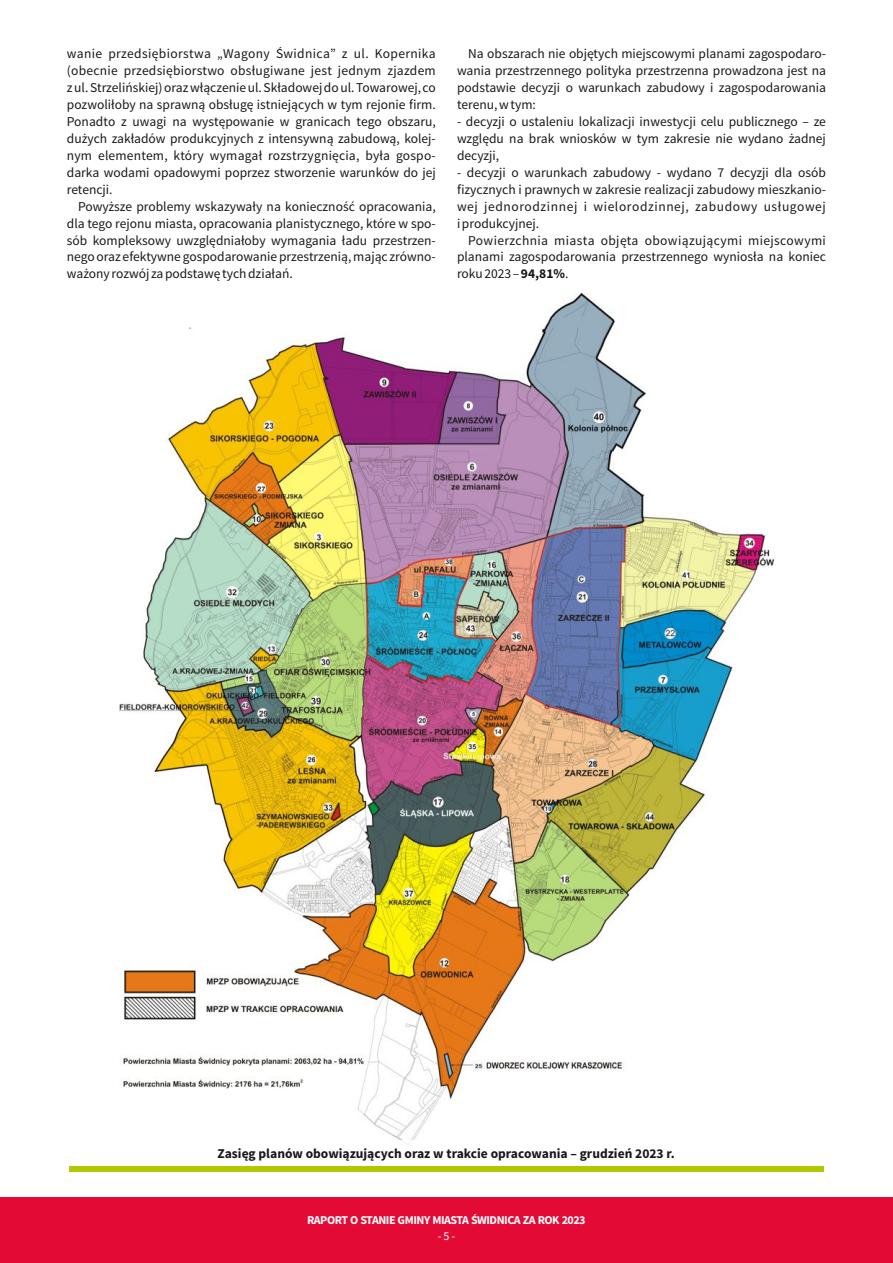
<style>
.page{position:relative;width:893px;height:1263px;background:#fff}
.page>*{position:absolute;margin:0;border:0;box-sizing:border-box;transform-origin:0 0}
.t1{font:13.5px/17px "Source Sans Pro";color:#1a171c;text-align:justify}
.t2{font:700 13.5px "Source Sans Pro";color:#1a171c}
.t3{font:700 12px "Source Sans Pro";letter-spacing:-.04em;color:#fff}
.t4{font:12px "Source Sans Pro";color:#fff}
.s1{font-weight:700}
</style>
<div class="page">
<img style="left:119px;top:293px;width:655px;height:847px">
<div style="left:0;top:1197px;width:893px;height:66px;background:#e30b35"></div>
<div style="left:69px;top:1166px;width:755px;height:6px;background:#b1c800"></div>
<p class="t1" style="left:67px;top:46px;width:370px">wanie przedsiębiorstwa „Wagony Świdnica” z ul. Kopernika (obecnie przedsiębiorstwo obsługiwane jest jednym zjazdem z ul. Strzelińskiej) oraz włączenie ul. Składowej do ul. Towarowej, co pozwoliłoby na sprawną obsługę istniejących w tym rejonie firm.<br>Ponadto z uwagi na występowanie w granicach tego obszaru, dużych zakładów produkcyjnych z intensywną zabudową, kolej&shy;nym elementem, który wymagał rozstrzygnięcia, była gospo&shy;darka wodami opadowymi poprzez stworzenie warunków do jej retencji.</p>
<p class="t1" style="left:67px;top:199px;width:370px;text-indent:11px">Powyższe problemy wskazywały na konieczność opracowania, dla tego rejonu miasta, opracowania planistycznego, które w spo&shy;sób kompleksowy uwzględniałoby wymagania ładu przestrzen&shy;nego oraz efektywne gospodarowanie przestrzenią, mając zrówno&shy;ważony rozwój za podstawę tych działań.</p>
<p class="t1" style="left:457px;top:46px;width:370px;text-indent:11px">Na obszarach nie objętych miejscowymi planami zagospodaro&shy;wania przestrzennego polityka przestrzenna prowadzona jest na podstawie decyzji o warunkach zabudowy i zagospodarowania terenu, w tym:</p>
<p class="t1" style="left:457px;top:114px;width:370px">- decyzji o ustaleniu lokalizacji inwestycji celu publicznego – ze względu na brak wniosków w tym zakresie nie wydano żadnej decyzji,</p>
<p class="t1" style="left:457px;top:165px;width:370px">- decyzji o warunkach zabudowy - wydano 7 decyzji dla osób fizycznych i prawnych w zakresie realizacji zabudowy mieszkanio&shy;wej jednorodzinnej i wielorodzinnej, zabudowy usługowej i produkcyjnej.</p>
<p class="t1" style="left:457px;top:233px;width:370px;text-indent:11px">Powierzchnia miasta objęta obowiązującymi miejscowymi planami zagospodarowania przestrzennego wyniosła na koniec roku 2023 – <span class="s1">94,81%</span>.</p>
<p class="t2" style="left:218px;top:1148px;width:459px">Zasięg planów obowiązujących oraz w trakcie opracowania – grudzień 2023 r.</p>
<p class="t3" style="left:307px;top:1215px;width:280px">RAPORT O STANIE GMINY MIASTA ŚWIDNICA ZA ROK 2023</p>
<p class="t4" style="left:438px;top:1231px;width:19px">- 5 -</p>
</div>
